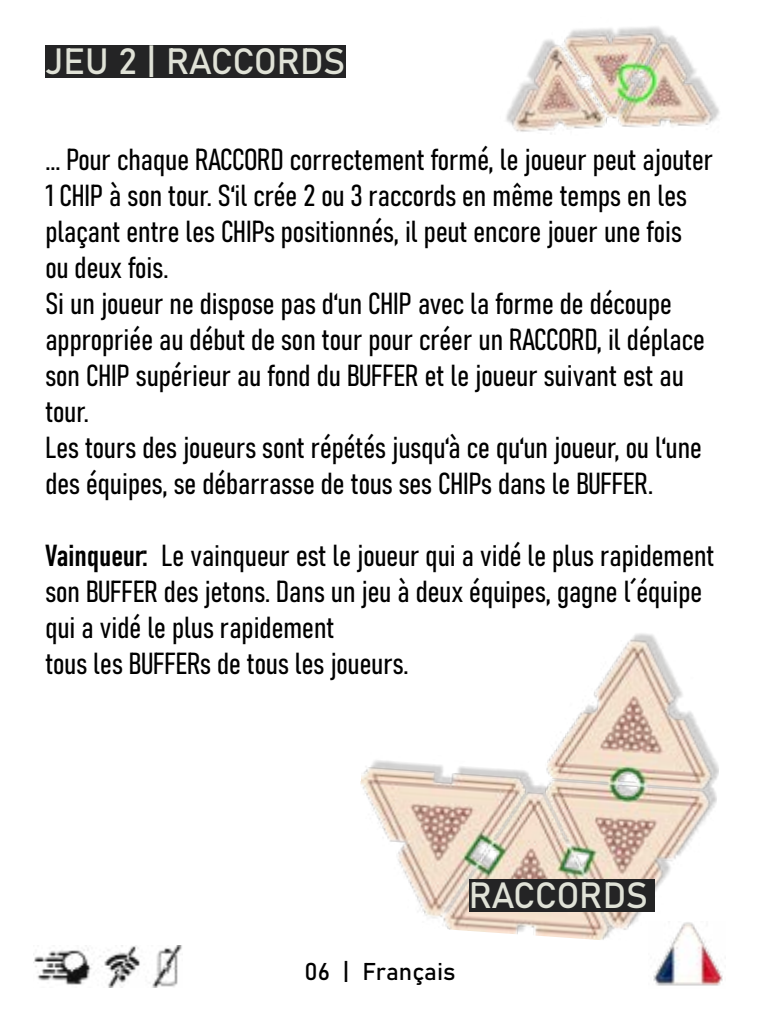
<style>
.page{position:relative;width:760px;height:1010px;background:#fff}
.page>*{position:absolute;margin:0;border:0;box-sizing:border-box;transform-origin:0 0}
.t1{font:36px "Bahnschrift";letter-spacing:-.02em;color:#e0e2d7}
.t2{font:30px/36px "Bahnschrift";color:#000}
.t3{font:24px "Bahnschrift";color:#000}
</style>
<div class="page">
<img style="left:653px;top:947px;width:70px;height:39px">
<div style="left:45px;top:45px;width:301px;height:33px;background:#242425"></div>
<img style="left:506px;top:26px;width:214px;height:108px">
<img style="left:360px;top:633px;width:359px;height:314px">
<div style="left:469px;top:879px;width:185px;height:33px;background:#242425"></div>
<img style="left:34px;top:945px;width:148px;height:41px">
<p class="t1" style="left:45px;top:34px;width:301px">JEU 2 | RACCORDS</p>
<p class="t2" style="left:45px;top:139px;width:669px">... Pour chaque RACCORD correctement formé, le joueur peut ajouter 1 CHIP à son tour. S‘il crée 2 ou 3 raccords en même temps en les plaçant entre les CHIPs positionnés, il peut encore jouer une fois<br>ou deux fois.</p>
<p class="t2" style="left:45px;top:283px;width:661px">Si un joueur ne dispose pas d‘un CHIP avec la forme de découpe appropriée au début de son tour pour créer un RACCORD, il déplace son CHIP supérieur au fond du BUFFER et le joueur suivant est au tour.</p>
<p class="t2" style="left:45px;top:427px;width:658px">Les tours des joueurs sont répétés jusqu‘à ce qu‘un joueur, ou l‘une des équipes, se débarrasse de tous ses CHIPs dans le BUFFER.</p>
<p class="t2" style="left:45px;top:535px;width:670px">Vainqueur: Le vainqueur est le joueur qui a vidé le plus rapidement son BUFFER des jetons. Dans un jeu à deux équipes, gagne l´équipe qui a vidé le plus rapidement</p>
<p class="t2" style="left:45px;top:643px;width:365px">tous les BUFFERs de tous les joueurs.</p>
<p class="t1" style="left:469px;top:867px;width:181px">RACCORDS</p>
<p class="t3" style="left:304px;top:952px;width:153px">06 | Français</p>
</div>
